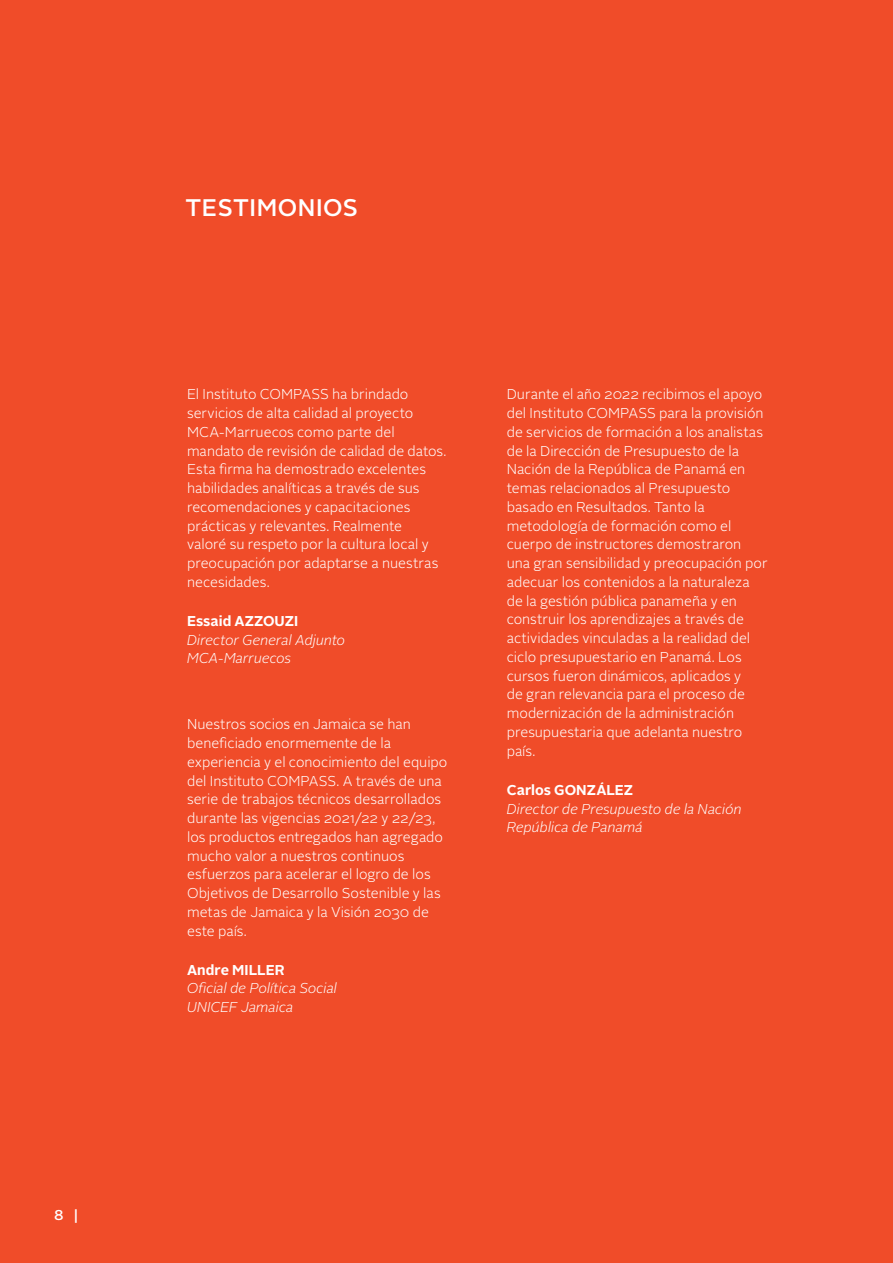
<style>
.page{position:relative;width:893px;height:1263px;background:#f04c29}
.page>*{position:absolute;margin:0;border:0;box-sizing:border-box;transform-origin:0 0}
.t1{font:500 24px "Alright Sans";letter-spacing:.025em;color:#fff}
.t2{font:300 14.25px/18.8px "Alright Sans";color:#fff}
.t3{font:italic 300 14.25px/18.8px "Alright Sans";letter-spacing:-.005em;color:#fff}
.t4{font:700 14.25px "Alright Sans";color:#fff}
.t5{font:500 14.25px "Alright Sans";color:#fff}
</style>
<div class="page">
<p class="t5" style="left:54px;top:1205px;width:26px">8 |</p>
<h1 class="t1" style="left:185px;top:191px;width:174px">TESTIMONIOS</h1>
<p class="t2" style="left:187px;top:385px;width:261px">El Instituto COMPASS ha brindado servicios de alta calidad al proyecto MCA-Marruecos como parte del mandato de revisión de calidad de datos.<br>Esta firma ha demostrado excelentes habilidades analíticas a través de sus recomendaciones y capacitaciones prácticas y relevantes. Realmente<br>valoré su respeto por la cultura local y preocupación por adaptarse a nuestras necesidades.</p>
<p class="t4" style="left:187px;top:611px;width:113px">Essaid AZZOUZI</p>
<p class="t3" style="left:187px;top:630px;width:160px">Director General Adjunto<br>MCA-Marruecos</p>
<p class="t2" style="left:187px;top:715px;width:262px">Nuestros socios en Jamaica se han beneficiado enormemente de la experiencia y el conocimiento del equipo del Instituto COMPASS. A través de una serie de trabajos técnicos desarrollados durante las vigencias 2021/22 y 22/23, los productos entregados han agregado mucho valor a nuestros continuos esfuerzos para acelerar el logro de los Objetivos de Desarrollo Sostenible y las metas de Jamaica y la Visión 2030 de este país.</p>
<p class="t4" style="left:187px;top:960px;width:99px">Andre MILLER</p>
<p class="t3" style="left:187px;top:979px;width:152px">Oficial de Política Social<br>UNICEF Jamaica</p>
<p class="t2" style="left:507px;top:385px;width:262px">Durante el año 2022 recibimos el apoyo del Instituto COMPASS para la provisión de servicios de formación a los analistas de la Dirección de Presupuesto de la Nación de la República de Panamá en temas relacionados al Presupuesto basado en Resultados. Tanto la metodología de formación como el cuerpo de instructores demostraron una gran sensibilidad y preocupación por adecuar los contenidos a la naturaleza de la gestión pública panameña y en construir los aprendizajes a través de actividades vinculadas a la realidad del ciclo presupuestario en Panamá. Los cursos fueron dinámicos, aplicados y<br>de gran relevancia para el proceso de modernización de la administración presupuestaria que adelanta nuestro país.</p>
<p class="t4" style="left:507px;top:780px;width:128px">Carlos GONZÁLEZ</p>
<p class="t3" style="left:507px;top:799px;width:237px">Director de Presupuesto de la Nación<br>República de Panamá</p>
</div>
